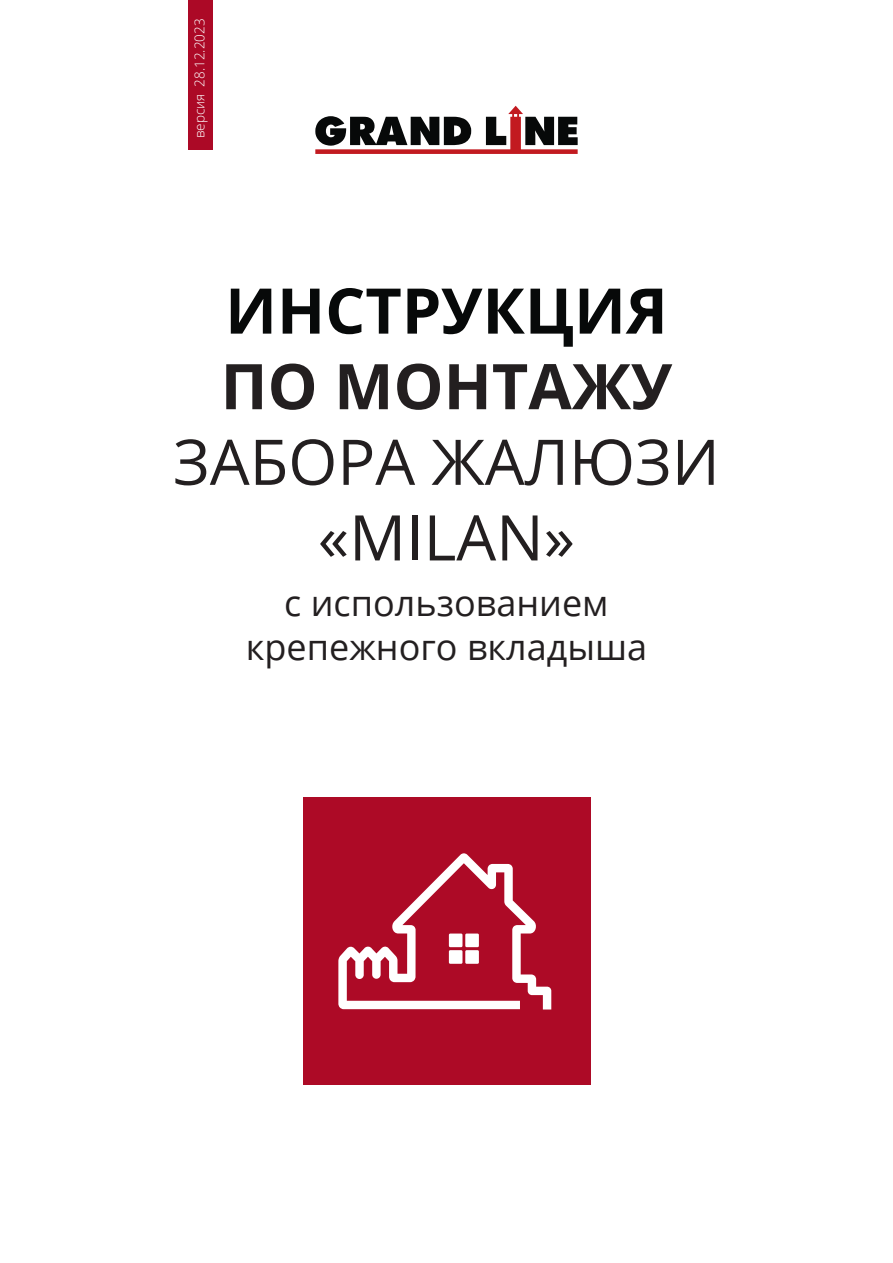
<style>
.page{position:relative;width:893px;height:1263px;background:#fff}
.page>*{position:absolute;margin:0;border:0;box-sizing:border-box;transform-origin:0 0}
.t1{font:63px/75.6px "Open Sans";color:#231f20;text-align:center}
.t2{font:700 63px "Open Sans";color:#070909}
.t3{font:700 63px "Open Sans";color:#231f20}
.t4{font:36px/43.2px "Open Sans";color:#231f20;text-align:center}
.t5{font:300 13.5px "Open Sans";color:#fff}
</style>
<div class="page">
<div style="left:303px;top:797px;width:288px;height:287px;background:#ad0a26"></div>
<svg style="left:338px;top:853px;width:213px;height:156px"></svg>
<div style="left:189px;top:0;width:24px;height:150px;background:#ac0926"></div>
<svg style="left:315px;top:106px;width:263px;height:48px"></svg>
<p class="t5" style="left:190px;top:138px;width:121px;rotate:-90deg">версия 28.12.2023</p>
<h1 class="t2" style="left:225px;top:266px;width:444px">ИНСТРУКЦИЯ</h1>
<h1 class="t3" style="left:221px;top:342px;width:453px">ПО МОНТАЖУ</h1>
<h1 class="t1" style="left:173px;top:423px;width:548px">ЗАБОРА ЖАЛЮЗИ «MILAN»</h1>
<p class="t4" style="left:246px;top:581px;width:403px">с использованием крепежного вкладыша</p>
</div>
